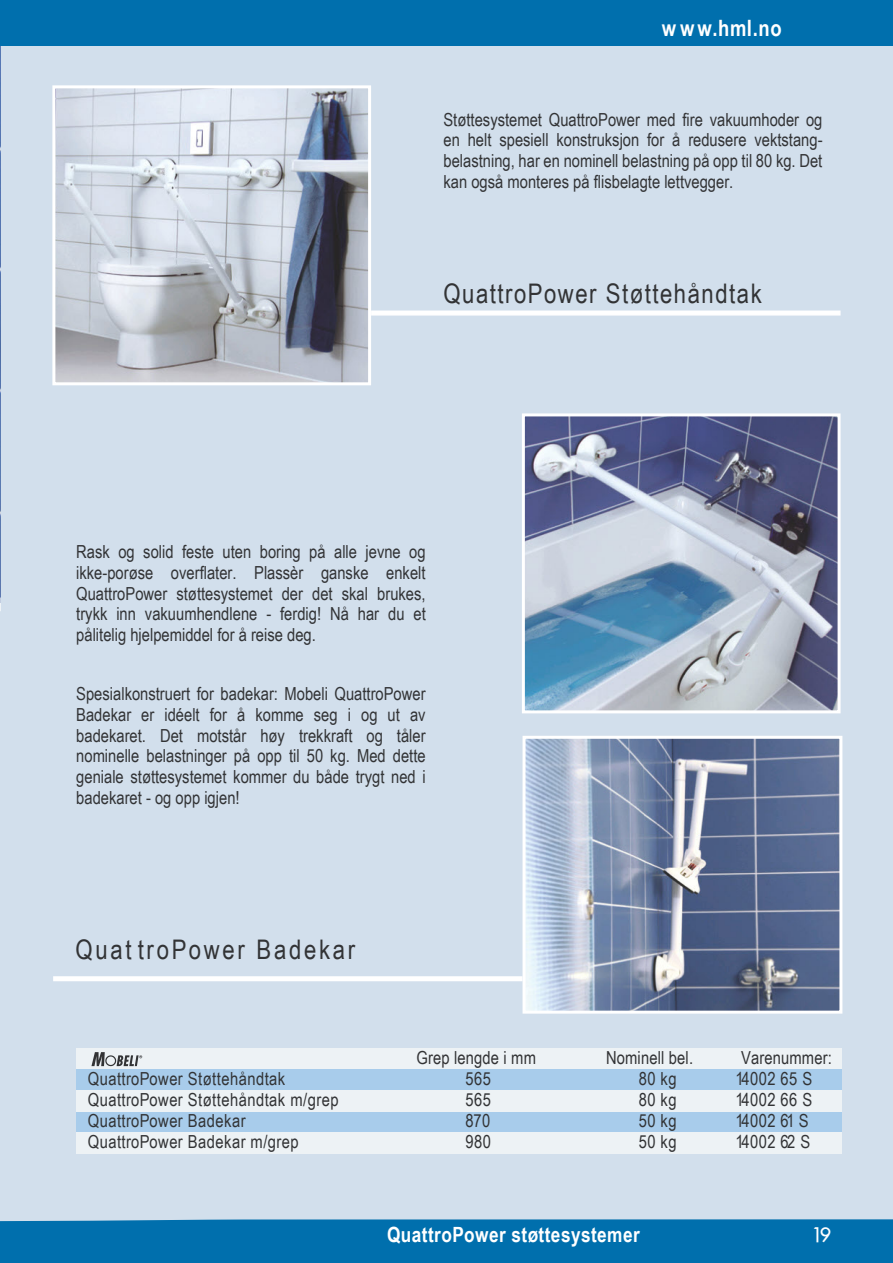
<style>
.page{position:relative;width:893px;height:1263px;background:#fff}
.page>*{position:absolute;margin:0;border:0;box-sizing:border-box;transform-origin:0 0}
.t1{font:27px "Arial Narrow";letter-spacing:.055em;color:#323335}
.t2{font:27px "Arial Narrow";letter-spacing:.1em;color:#323335}
.t3{font:700 22.5px "Arial Narrow";letter-spacing:.025em;color:#fff}
.t4{font:700 21px "Arial Narrow";letter-spacing:.02em;color:#fff}
.t5{font:700 21px "Futshi Small";color:#fff}
.t6{font:18px/20.7px "Arial Narrow";color:#323335;text-align:justify}
.t7{font:18px "Arial Narrow";letter-spacing:.025em;color:#323335}
</style>
<div class="page">
<div style="left:0;top:46px;width:893px;height:965px;background:#d2dfec"></div>
<svg style="left:0;top:1011px;width:893px;height:252px;background:#9ec3dc"></svg>
<img style="left:0;top:46px;width:1px;height:551px">
<div style="left:0;top:0;width:893px;height:46px;background:#006fad"></div>
<svg style="left:0;top:1191px;width:147px;height:72px;background:#569dc7"></svg>
<img style="left:56px;top:89px;width:311px;height:292px">
<div style="left:52px;top:85px;width:319px;height:300px;border:3px solid #fff"></div>
<svg style="left:371px;top:310px;width:470px;height:6px"></svg>
<div style="left:53px;top:976px;width:469px;height:5px;background:#fff;border:2px solid #fff"></div>
<img style="left:527px;top:740px;width:311px;height:270px">
<div style="left:523px;top:736px;width:319px;height:278px;border:3px solid #fff"></div>
<img style="left:526px;top:417px;width:311px;height:292px">
<div style="left:522px;top:413px;width:319px;height:300px;border:3px solid #fff"></div>
<div style="left:76px;top:1048px;width:766px;height:21px;background:#edf2f5"></div>
<div style="left:76px;top:1069px;width:766px;height:21px;background:#a8cceb"></div>
<div style="left:76px;top:1112px;width:766px;height:21px;background:#a8cceb"></div>
<div style="left:76px;top:1133px;width:766px;height:21px;background:#edf2f5"></div>
<div style="left:76px;top:1090px;width:766px;height:22px;background:#edf2f5"></div>
<svg style="left:91px;top:1052px;width:51px;height:14px"></svg>
<svg style="left:0;top:597px;width:1px;height:14px"></svg>
<p class="t3" style="left:662px;top:20px;width:121px">w ww.hml.no</p>
<p class="t6" style="left:443px;top:110px;width:381px">Støttesystemet QuattroPower med fire vakuumhoder og en helt spesiell konstruksjon for å redusere vektstang&shy;belastning, har en nominell belastning på opp til 80 kg. Det kan også monteres på flisbelagte lettvegger.</p>
<p class="t1" style="left:443px;top:283px;width:320px">QuattroPower Støttehåndtak</p>
<p class="t6" style="left:76px;top:543px;width:351px">Rask og solid feste uten boring på alle jevne og ikke-porøse overflater. Plassèr ganske enkelt QuattroPower støttesystemet der det skal brukes, trykk inn vakuumhendlene - ferdig! Nå har du et pålitelig hjelpemiddel for å reise deg.</p>
<p class="t6" style="left:76px;top:685px;width:351px">Spesialkonstruert for badekar: Mobeli QuattroPower Badekar er idéelt for å komme seg i og ut av badekaret. Det motstår høy trekkraft og tåler nominelle belastninger på opp til 50 kg. Med dette geniale støttesystemet kommer du både trygt ned i badekaret - og opp igjen!</p>
<p class="t2" style="left:75px;top:939px;width:281px">Quat troPower Badekar</p>
<p class="t6" style="left:416px;top:1049px;width:121px">Grep lengde i mm</p>
<p class="t6" style="left:606px;top:1049px;width:89px">Nominell bel.</p>
<p class="t6" style="left:741px;top:1049px;width:92px">Varenummer:</p>
<p class="t7" style="left:88px;top:1072px;width:199px">QuattroPower Støttehåndtak</p>
<p class="t6" style="left:465px;top:1070px;width:27px">565</p>
<p class="t6" style="left:639px;top:1070px;width:39px">80 kg</p>
<p class="t6" style="left:735px;top:1070px;width:78px">14002 65 S</p>
<p class="t7" style="left:88px;top:1093px;width:252px">QuattroPower Støttehåndtak m/grep</p>
<p class="t6" style="left:465px;top:1091px;width:27px">565</p>
<p class="t6" style="left:639px;top:1091px;width:39px">80 kg</p>
<p class="t6" style="left:735px;top:1091px;width:78px">14002 66 S</p>
<p class="t7" style="left:88px;top:1114px;width:159px">QuattroPower Badekar</p>
<p class="t6" style="left:465px;top:1112px;width:27px">870</p>
<p class="t6" style="left:639px;top:1112px;width:39px">50 kg</p>
<p class="t6" style="left:735px;top:1112px;width:75px">14002 61 S</p>
<p class="t7" style="left:88px;top:1135px;width:213px">QuattroPower Badekar m/grep</p>
<p class="t6" style="left:465px;top:1133px;width:27px">980</p>
<p class="t6" style="left:639px;top:1133px;width:39px">50 kg</p>
<p class="t6" style="left:735px;top:1133px;width:76px">14002 62 S</p>
<p class="t4" style="left:387px;top:1227px;width:254px">QuattroPower støttesystemer</p>
<p class="t5" style="left:812px;top:1222px;width:21px">19</p>
</div>
